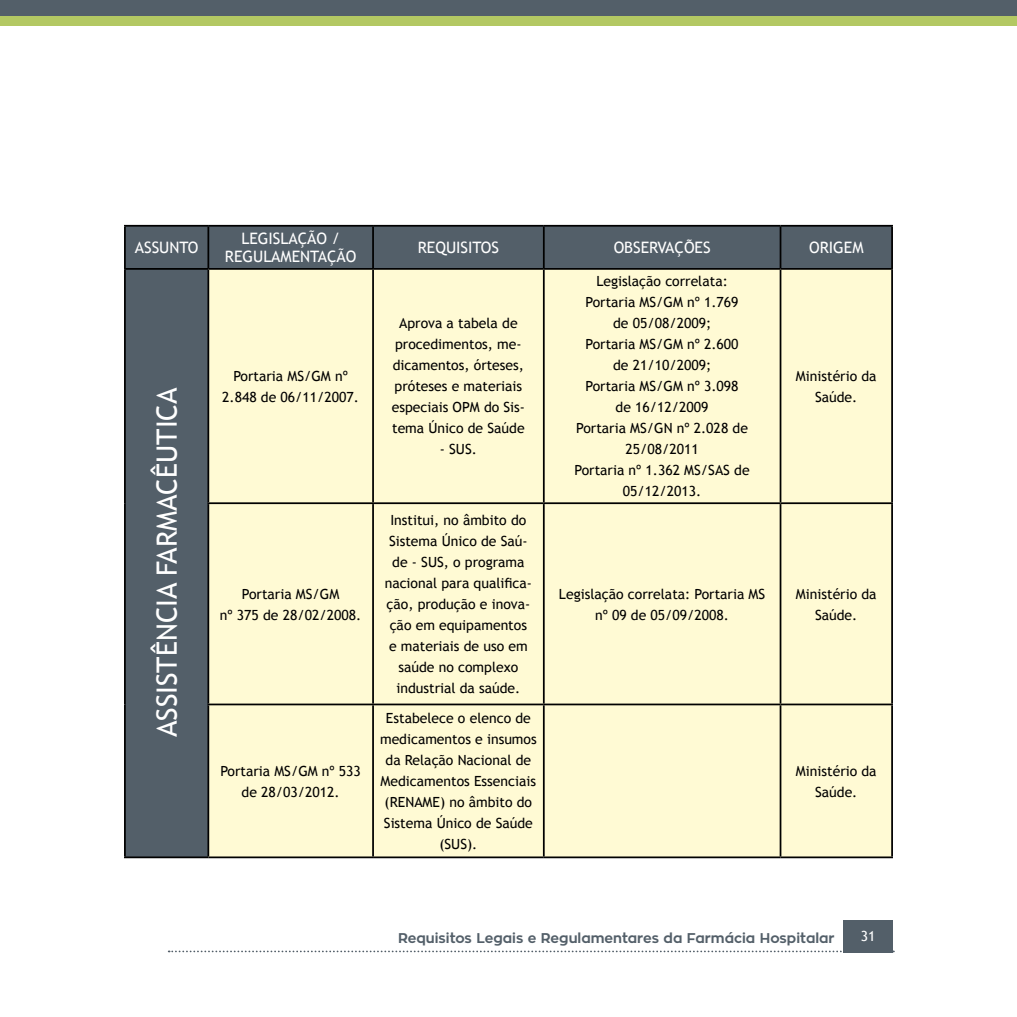
<style>
.page{position:relative;width:1017px;height:1017px;background:#fff}
.page>*{position:absolute;margin:0;border:0;box-sizing:border-box;transform-origin:0 0}
.t1{font:28px "Trebuchet MS";color:#fff}
.t2{font:15.75px/17.5px "Trebuchet MS";color:#fff;text-align:center}
.t3{font:14px/21px "Trebuchet MS";color:#000;text-align:center}
.t4{font:700 14px "Zona Pro";color:#535f69}
.t5{font:14px "Trebuchet MS";color:#fff}
</style>
<div class="page">
<svg style="left:169px;top:951px;width:725px;height:1px"></svg>
<div style="left:843px;top:920px;width:50px;height:32px;background:#535f69"></div>
<div style="left:0;top:0;width:1017px;height:17px;background:#535f69"></div>
<div style="left:0;top:16px;width:1017px;height:10px;background:#b3c863"></div>
<div style="left:126px;top:227px;width:765px;height:629px;background:#535f69"></div>
<div style="left:209px;top:270px;width:682px;height:586px;background:#fffad4"></div>
<hr style="left:208px;top:225px;width:165px;height:2px;background:#000">
<hr style="left:373px;top:225px;width:171px;height:2px;background:#000">
<hr style="left:372px;top:227px;width:2px;height:41px;background:#000">
<hr style="left:544px;top:225px;width:236px;height:2px;background:#000">
<hr style="left:543px;top:227px;width:2px;height:41px;background:#000">
<hr style="left:780px;top:225px;width:113px;height:2px;background:#000">
<hr style="left:780px;top:227px;width:1px;height:41px;background:#000">
<hr style="left:891px;top:227px;width:2px;height:41px;background:#000">
<hr style="left:124px;top:856px;width:84px;height:2px;background:#000">
<hr style="left:208px;top:268px;width:165px;height:2px;background:#000">
<hr style="left:373px;top:268px;width:171px;height:2px;background:#000">
<hr style="left:372px;top:270px;width:2px;height:232px;background:#000">
<hr style="left:544px;top:268px;width:236px;height:2px;background:#000">
<hr style="left:543px;top:270px;width:2px;height:232px;background:#000">
<hr style="left:780px;top:268px;width:113px;height:2px;background:#000">
<hr style="left:780px;top:270px;width:1px;height:232px;background:#000">
<hr style="left:891px;top:270px;width:2px;height:232px;background:#000">
<hr style="left:207px;top:502px;width:166px;height:2px;background:#000">
<hr style="left:373px;top:502px;width:171px;height:2px;background:#000">
<hr style="left:372px;top:504px;width:2px;height:200px;background:#000">
<hr style="left:372px;top:705px;width:2px;height:151px;background:#000">
<hr style="left:544px;top:502px;width:236px;height:2px;background:#000">
<hr style="left:543px;top:504px;width:2px;height:200px;background:#000">
<hr style="left:543px;top:705px;width:2px;height:151px;background:#000">
<hr style="left:780px;top:502px;width:113px;height:2px;background:#000">
<hr style="left:780px;top:504px;width:1px;height:200px;background:#000">
<hr style="left:891px;top:504px;width:2px;height:200px;background:#000">
<hr style="left:780px;top:705px;width:1px;height:151px;background:#000">
<hr style="left:891px;top:705px;width:2px;height:151px;background:#000">
<hr style="left:207px;top:704px;width:166px;height:1px;background:#000">
<hr style="left:208px;top:856px;width:165px;height:2px;background:#000">
<hr style="left:373px;top:704px;width:171px;height:1px;background:#000">
<hr style="left:373px;top:856px;width:171px;height:2px;background:#000">
<hr style="left:544px;top:704px;width:236px;height:1px;background:#000">
<hr style="left:544px;top:856px;width:236px;height:2px;background:#000">
<hr style="left:780px;top:704px;width:113px;height:1px;background:#000">
<hr style="left:780px;top:856px;width:113px;height:2px;background:#000">
<hr style="left:124px;top:270px;width:2px;height:233px;background:#000">
<hr style="left:207px;top:270px;width:2px;height:232px;background:#000">
<hr style="left:124px;top:503px;width:2px;height:201px;background:#000">
<hr style="left:207px;top:504px;width:2px;height:200px;background:#000">
<hr style="left:124px;top:704px;width:2px;height:152px;background:#000">
<hr style="left:207px;top:705px;width:2px;height:151px;background:#000">
<hr style="left:124px;top:227px;width:2px;height:41px;background:#000">
<hr style="left:124px;top:225px;width:84px;height:2px;background:#000">
<hr style="left:207px;top:227px;width:2px;height:41px;background:#000">
<hr style="left:124px;top:268px;width:84px;height:2px;background:#000">
<p class="t2" style="left:135px;top:239px;width:65px">ASSUNTO</p>
<p class="t2" style="left:225px;top:230px;width:133px">LEGISLAÇÃO /<br>REGULAMENTAÇÃO</p>
<p class="t2" style="left:418px;top:239px;width:83px">REQUISITOS</p>
<p class="t2" style="left:614px;top:239px;width:98px">OBSERVAÇÕES</p>
<p class="t2" style="left:809px;top:239px;width:56px">ORIGEM</p>
<h1 class="t1" style="left:151px;top:737px;width:351px;rotate:-90deg">ASSISTÊNCIA FARMACÊUTICA</h1>
<p class="t3" style="left:222px;top:365px;width:138px">Portaria MS/GM nº<br>2.848 de 06/11/2007.</p>
<p class="t3" style="left:392px;top:313px;width:135px">Aprova a tabela de procedimentos, me&shy;dicamentos, órteses, próteses e materiais especiais OPM do Sis&shy;tema Único de Saúde</p>
<p class="t3" style="left:440px;top:439px;width:39px">- SUS.</p>
<p class="t3" style="left:575px;top:271px;width:177px">Legislação correlata:<br>Portaria MS/GM nº 1.769<br>de 05/08/2009;<br>Portaria MS/GM nº 2.600<br>de 21/10/2009;<br>Portaria MS/GM nº 3.098<br>de 16/12/2009<br>Portaria MS/GN nº 2.028 de<br>25/08/2011<br>Portaria nº 1.362 MS/SAS de<br>05/12/2013.</p>
<p class="t3" style="left:796px;top:365px;width:82px">Ministério da<br>Saúde.</p>
<p class="t3" style="left:220px;top:583px;width:143px">Portaria MS/GM<br>nº 375 de 28/02/2008.</p>
<p class="t3" style="left:385px;top:510px;width:149px">Institui, no âmbito do<br>Sistema Único de Saú&shy;de - SUS, o programa nacional para qualifica&shy;ção, produção e inova&shy;ção em equipamentos e materiais de uso em saúde no complexo industrial da saúde.</p>
<p class="t3" style="left:559px;top:583px;width:208px">Legislação correlata: Portaria MS nº 09 de 05/09/2008.</p>
<p class="t3" style="left:796px;top:583px;width:82px">Ministério da<br>Saúde.</p>
<p class="t3" style="left:220px;top:760px;width:142px">Portaria MS/GM nº 533 de 28/03/2012.</p>
<p class="t3" style="left:380px;top:708px;width:158px">Estabelece o elenco de medicamentos e insumos da Relação Nacional de<br>Medicamentos Essenciais (RENAME) no âmbito do<br>Sistema Único de Saúde (SUS).</p>
<p class="t3" style="left:796px;top:760px;width:82px">Ministério da<br>Saúde.</p>
<p class="t4" style="left:398px;top:929px;width:438px">Requisitos Legais e Regulamentares da Farmácia Hospitalar</p>
<p class="t5" style="left:861px;top:928px;width:16px">31</p>
</div>
